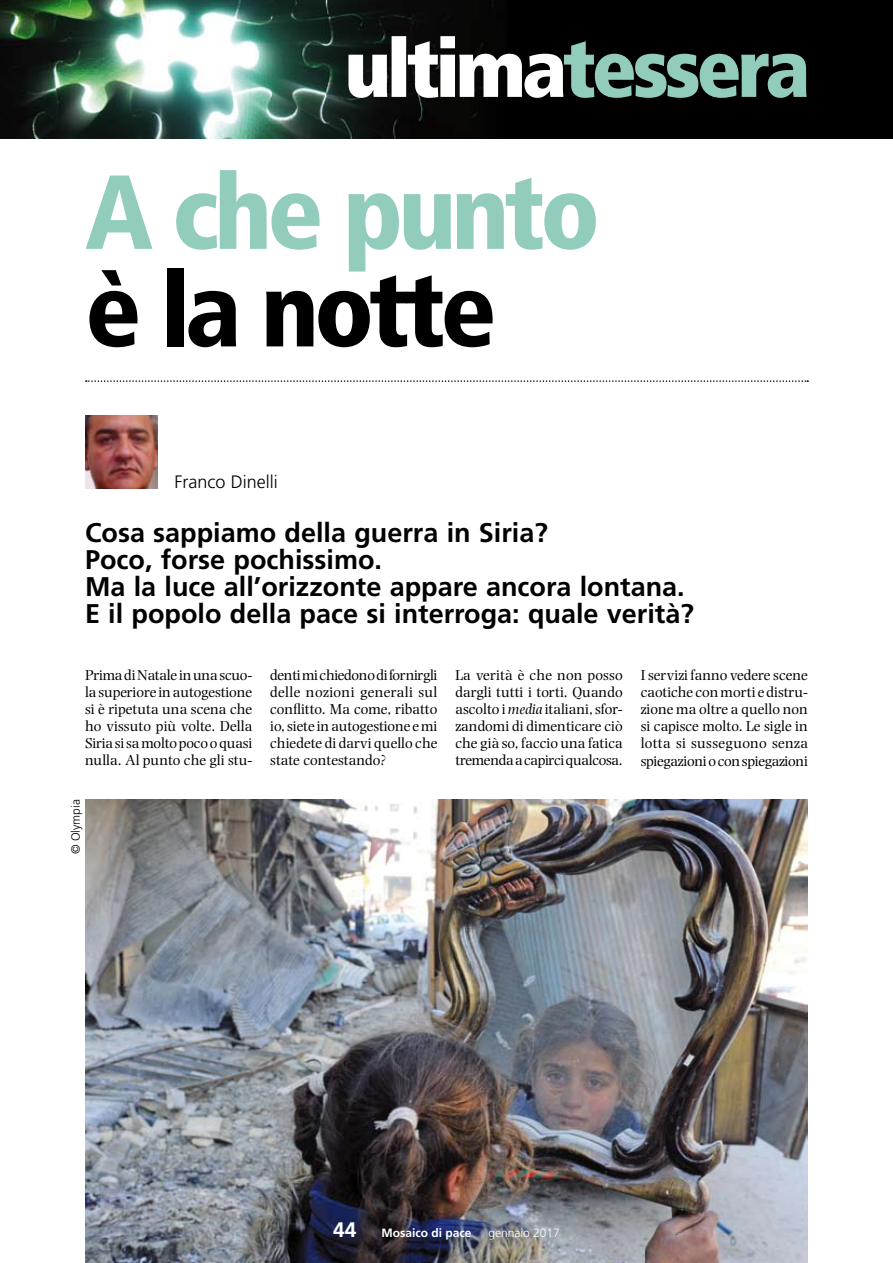
<style>
.page{position:relative;width:893px;height:1263px;background:#fff}
.page>*{position:absolute;margin:0;border:0;box-sizing:border-box;transform-origin:0 0}
.t1{font:900 condensed 105px "Frutiger LT Std";letter-spacing:-.05em;color:#91ccbd}
.t2{font:900 condensed 105px "Frutiger LT Std";letter-spacing:-.05em;color:#000}
.t3{font:700 27px/27px "Frutiger LT Std";color:#000}
.t4{font:700 21px "Frutiger LT Std";color:#fff}
.t5{font:300 18px "Frutiger LT Std";color:#000}
.t6{font:15px/17px "Photina MT Std";color:#000;text-align:justify}
.t7{font:700 12px "Frutiger LT Std";color:#fff}
.t8{font:300 12px "Frutiger LT Std";color:#fff}
.t9{font:300 12px "Frutiger LT Std";color:#000}
.s1{font-style:italic}
</style>
<div class="page">
<img style="left:85px;top:799px;width:723px;height:464px">
<img style="left:0;top:0;width:893px;height:139px">
<svg style="left:348px;top:36px;width:459px;height:62px"></svg>
<svg style="left:86px;top:380px;width:722px;height:2px"></svg>
<img style="left:85px;top:416px;width:72px;height:72px">
<h1 class="t1" style="left:85px;top:149px;width:517px">A che punto</h1>
<h1 class="t2" style="left:85px;top:247px;width:413px">è la notte</h1>
<p class="t5" style="left:174px;top:472px;width:105px">Franco Dinelli</p>
<h2 class="t3" style="left:85px;top:520px;width:610px">Cosa sappiamo della guerra in Siria?<br>Poco, forse pochissimo.<br>Ma la luce all’orizzonte appare ancora lontana.<br>E il popolo della pace si interroga: quale verità?</h2>
<p class="t6" style="left:85px;top:667px;width:169px">Prima di Natale in una scuo&shy;la superiore in autogestione si è ripetuta una scena che ho vissuto più volte. Della Siria si sa molto poco o quasi nulla. Al punto che gli stu-</p>
<p class="t6" style="left:270px;top:667px;width:169px">denti mi chiedono di fornirgli delle nozioni generali sul conflitto. Ma come, ribatto io, siete in autogestione e mi chiedete di darvi quello che state contestando?</p>
<p class="t6" style="left:455px;top:667px;width:169px">La verità è che non posso dargli tutti i torti. Quando ascolto i <span class="s1">media</span> italiani, sfor&shy;zandomi di dimenticare ciò che già so, faccio una fatica tremenda a capirci qualcosa.</p>
<p class="t6" style="left:641px;top:667px;width:169px">I servizi fanno vedere scene caotiche con morti e distru&shy;zione ma oltre a quello non si capisce molto. Le sigle in lotta si susseguono senza spiegazioni o con spiegazioni</p>
<p class="t9" style="left:69px;top:854px;width:56px;rotate:-90deg">© Olympia</p>
<h3 class="t4" style="left:333px;top:1217px;width:25px">44</h3>
<p class="t7" style="left:382px;top:1226px;width:92px">Mosaico di pace</p>
<p class="t8" style="left:488px;top:1226px;width:73px">gennaio 2017</p>
</div>
